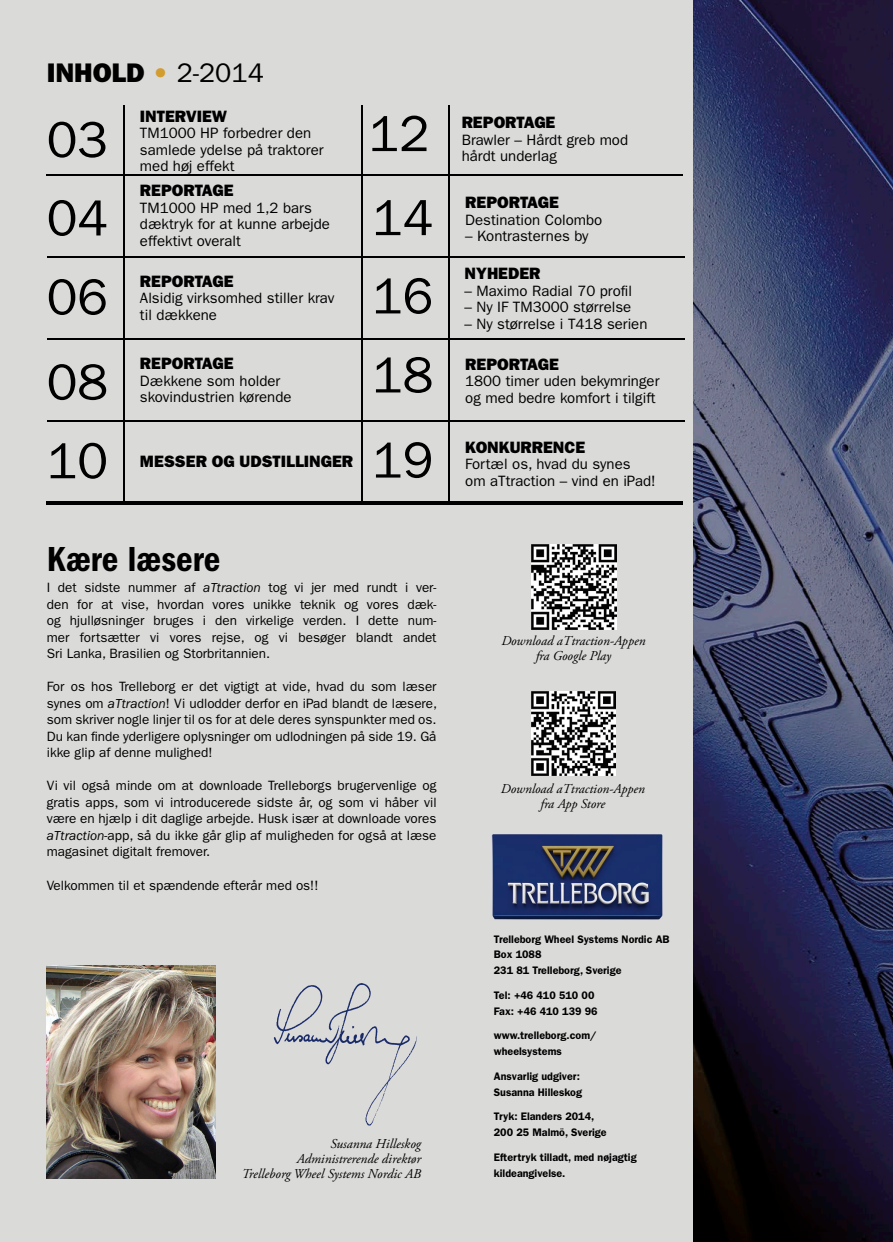
<style>
.page{position:relative;width:893px;height:1242px;background:#dadad9}
.page>*{position:absolute;margin:0;border:0;box-sizing:border-box;transform-origin:0 0}
.t1{font:51px/79.1px "ITC Franklin Gothic Std";color:#000}
.t2{font:600 condensed 36px "Franklin Gothic";color:#000}
.t3{font:27px "ITC Franklin Gothic Std Hvy";color:#000}
.t4{font:16.5px "ITC Franklin Gothic Std Hvy";color:#000}
.t5{font:15px/16.5px "ITC Franklin Gothic Std";color:#000}
.t6{font:13.5px/16.5px "ITC Franklin Gothic Std";color:#000;text-align:justify}
.t7{font:italic 13.5px/15px "Adobe Garamond Pro";color:#000;text-align:center}
.t8{font:600 10.95px/15.8px "ITC Franklin Gothic Std";color:#000}
.s1{color:#d39c2e}
.s2{font-family:"ITC Franklin Gothic Std"}
.s3{font-style:italic}
</style>
<div class="page">
<img style="left:693px;top:0;width:200px;height:1242px">
<img style="left:273px;top:983px;width:144px;height:143px">
<img style="left:491px;top:834px;width:172px;height:86px">
<hr style="left:47px;top:175px;width:636px;height:1px;background:#000">
<hr style="left:47px;top:256px;width:638px;height:2px;background:#000">
<hr style="left:47px;top:338px;width:638px;height:2px;background:#000">
<hr style="left:47px;top:420px;width:638px;height:2px;background:#000">
<hr style="left:47px;top:501px;width:636px;height:3px;background:#000">
<hr style="left:123px;top:105px;width:2px;height:396px;background:#000">
<img style="left:47px;top:965px;width:168px;height:213px">
<hr style="left:361px;top:105px;width:2px;height:396px;background:#000">
<hr style="left:449px;top:105px;width:1px;height:397px;background:#000">
<img style="left:531px;top:544px;width:85px;height:85px">
<img style="left:531px;top:691px;width:85px;height:85px">
<h3 class="t3" style="left:47px;top:57px;width:219px">INHOLD <span class="s1">•</span> <span class="s2">2-2014</span></h3>
<h1 class="t1" style="left:47px;top:101px;width:63px">03</h1>
<h1 class="t1" style="left:47px;top:179px;width:63px">04<br>06</h1>
<h1 class="t1" style="left:47px;top:343px;width:63px;line-height:78.6px">08<br>10</h1>
<p class="t4" style="left:140px;top:106px;width:89px">INTERVIEW</p>
<p class="t5" style="left:140px;top:125px;width:185px">TM1000 HP forbedrer den samlede ydelse på traktorer</p>
<p class="t5" style="left:140px;top:158px;width:96px">med høj effekt</p>
<p class="t4" style="left:140px;top:181px;width:95px">REPORTAGE</p>
<p class="t5" style="left:140px;top:200px;width:192px">TM1000 HP med 1,2 bars dæktryk for at kunne arbejde effektivt overalt</p>
<p class="t4" style="left:140px;top:271px;width:95px">REPORTAGE</p>
<p class="t5" style="left:140px;top:290px;width:196px">Alsidig virksomhed stiller krav til dækkene</p>
<p class="t4" style="left:140px;top:354px;width:95px">REPORTAGE</p>
<p class="t5" style="left:140px;top:373px;width:153px">Dækkene som holder skovindustrien kørende</p>
<p class="t4" style="left:140px;top:451px;width:215px">MESSER OG UDSTILLINGER</p>
<h1 class="t1" style="left:368px;top:95px;width:63px">12</h1>
<h1 class="t1" style="left:372px;top:179px;width:63px">14</h1>
<h1 class="t1" style="left:372px;top:257px;width:63px">16<br>18</h1>
<h1 class="t1" style="left:372px;top:421px;width:63px">19</h1>
<h2 class="t2" style="left:47px;top:539px;width:175px">Kære læsere</h2>
<p class="t6" style="left:47px;top:580px;width:391px">I det sidste nummer af <span class="s3">aTtraction</span> tog vi jer med rundt i ver&shy;den for at vise, hvordan vores unikke teknik og vores dæk&shy;og hjulløsninger bruges i den virkelige verden. I dette num&shy;mer fortsætter vi vores rejse, og vi besøger blandt andet Sri Lanka, Brasilien og Storbritannien.</p>
<p class="t6" style="left:47px;top:679px;width:392px">For os hos Trelleborg er det vigtigt at vide, hvad du som læser synes om <span class="s3">aTtraction</span>! Vi udlodder derfor en iPad blandt de læsere, som skriver nogle linjer til os for at dele deres synspunkter med os.<br>Du kan finde yderligere oplysninger om udlodningen på side 19. Gå ikke glip af denne mulighed!</p>
<p class="t6" style="left:47px;top:777px;width:391px">Vi vil også minde om at downloade Trelleborgs brugervenlige og gratis apps, som vi introducerede sidste år, og som vi håber vil være en hjælp i dit daglige arbejde. Husk især at downloade vores <span class="s3">aTtraction</span>-app, så du ikke går glip af muligheden for også at læse magasinet digitalt fremover.</p>
<p class="t6" style="left:47px;top:876px;width:273px">Velkommen til et spændende efterår med os!!</p>
<p class="t7" style="left:242px;top:1136px;width:181px;text-align:right">Susanna Hilleskog<br>Administrerende direktør<br>Trelleborg Wheel Systems Nordic AB</p>
<p class="t4" style="left:462px;top:113px;width:95px">REPORTAGE</p>
<p class="t5" style="left:462px;top:132px;width:168px">Brawler – Hårdt greb mod hårdt underlag</p>
<p class="t4" style="left:465px;top:193px;width:95px">REPORTAGE</p>
<p class="t5" style="left:465px;top:211px;width:139px">Destination Colombo</p>
<p class="t5" style="left:465px;top:228px;width:125px">– Kontrasternes by</p>
<p class="t4" style="left:465px;top:264px;width:77px">NYHEDER</p>
<p class="t5" style="left:465px;top:282px;width:169px">– Maximo Radial 70 profil</p>
<p class="t5" style="left:465px;top:299px;width:168px">– Ny IF TM3000 størrelse</p>
<p class="t5" style="left:465px;top:315px;width:184px">– Ny størrelse i T418 serien</p>
<p class="t4" style="left:465px;top:354px;width:95px">REPORTAGE</p>
<p class="t5" style="left:465px;top:373px;width:196px">1800 timer uden bekymringer og med bedre komfort i tilgift</p>
<p class="t4" style="left:465px;top:437px;width:122px">KONKURRENCE</p>
<p class="t5" style="left:465px;top:456px;width:192px">Fortæl os, hvad du synes<br>om aTtraction – vind en iPad!</p>
<p class="t7" style="left:501px;top:634px;width:146px">Download aTtraction-Appen fra Google Play</p>
<p class="t7" style="left:501px;top:782px;width:146px">Download aTtraction-Appen fra App Store</p>
<p class="t8" style="left:494px;top:931px;width:177px">Trelleborg Wheel Systems Nordic AB<br>Box 1088<br>231 81 Trelleborg, Sverige</p>
<p class="t8" style="left:494px;top:987px;width:105px">Tel: +46 410 510 00<br>Fax: +46 410 139 96</p>
<p class="t8" style="left:494px;top:1027px;width:104px">www.trelleborg.com/ wheelsystems</p>
<p class="t8" style="left:494px;top:1068px;width:90px">Ansvarlig udgiver:<br>Susanna Hilleskog</p>
<p class="t8" style="left:494px;top:1108px;width:114px">Tryk: Elanders 2014,<br>200 25 Malmö, Sverige</p>
<p class="t8" style="left:494px;top:1149px;width:144px">Eftertryk tilladt, med nøjagtig kildeangivelse.</p>
</div>
